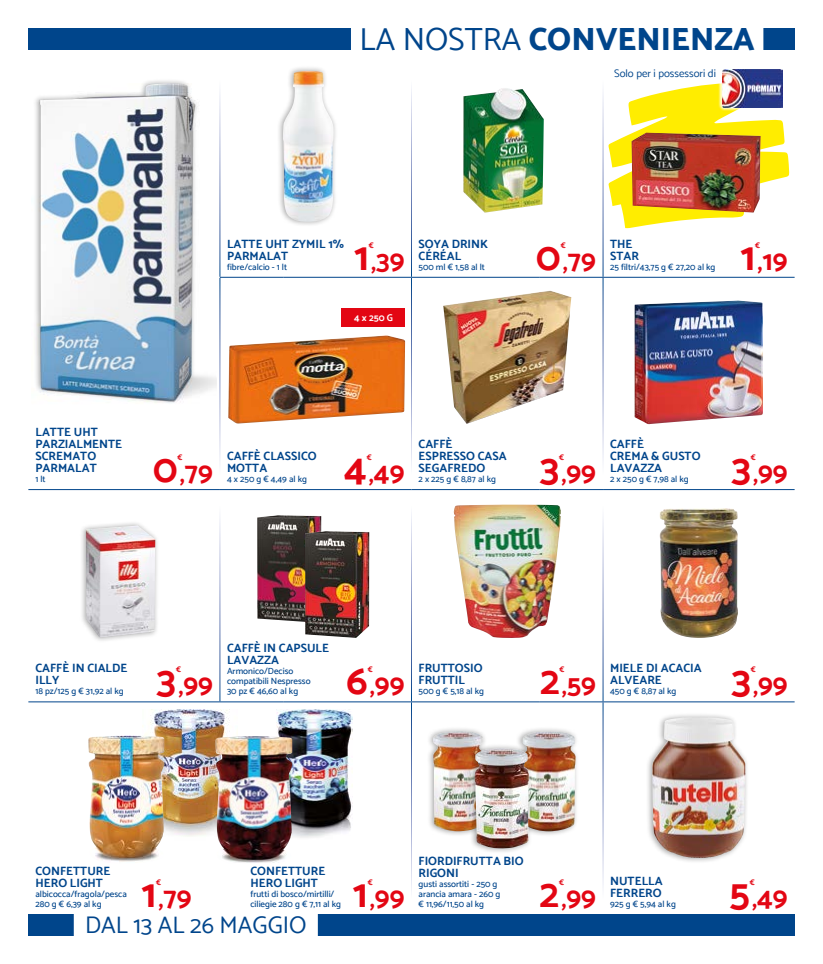
<style>
.page{position:relative;width:823px;height:964px;background:#fff}
.page>*{position:absolute;margin:0;border:0;box-sizing:border-box;transform-origin:0 0}
.t1{font:700 40.2px "Catamaran";color:#e30613}
.t2{font:800 32px "Catamaran";color:#00458b}
.t3{font:700 28px "Catamaran";color:#e30613}
.t4{font:24px "Catamaran";color:#00458b}
.t5{font:700 12px/12px "Catamaran";color:#00458b}
.t6{font:10.9px "Catamaran";color:#00458b}
.t7{font:700 9.8px "Catamaran";color:#fff}
.t8{font:500 9px/10px "Catamaran";color:#00458b}
.t9{font:700 8px "Catamaran";color:#e30613}
.s1{font-weight:400}
.s2{font-size:24px}
</style>
<div class="page">
<div style="left:28px;top:28px;width:766px;height:22px;background:#00458b"></div>
<div style="left:351px;top:28px;width:412px;height:23px;background:#fff"></div>
<hr style="left:220px;top:277px;width:63px;height:1px;background:#00458b">
<hr style="left:283px;top:277px;width:128px;height:1px;background:#00458b">
<hr style="left:411px;top:277px;width:128px;height:1px;background:#00458b">
<hr style="left:539px;top:277px;width:63px;height:1px;background:#00458b">
<hr style="left:602px;top:277px;width:192px;height:1px;background:#00458b">
<hr style="left:28px;top:489px;width:192px;height:1px;background:#00458b">
<hr style="left:220px;top:489px;width:63px;height:1px;background:#00458b">
<hr style="left:283px;top:489px;width:128px;height:1px;background:#00458b">
<hr style="left:411px;top:489px;width:128px;height:1px;background:#00458b">
<hr style="left:539px;top:489px;width:63px;height:1px;background:#00458b">
<hr style="left:602px;top:489px;width:192px;height:1px;background:#00458b">
<hr style="left:28px;top:701px;width:192px;height:1px;background:#00458b">
<hr style="left:220px;top:701px;width:63px;height:1px;background:#00458b">
<hr style="left:283px;top:701px;width:128px;height:1px;background:#00458b">
<hr style="left:411px;top:701px;width:128px;height:1px;background:#00458b">
<hr style="left:539px;top:701px;width:63px;height:1px;background:#00458b">
<hr style="left:602px;top:701px;width:192px;height:1px;background:#00458b">
<div style="left:28px;top:913px;width:766px;height:22px;background:#00458b"></div>
<div style="left:74px;top:913px;width:243px;height:23px;background:#fff"></div>
<div style="left:33px;top:78px;width:165px;height:326px;background:#000;opacity:.35"></div>
<img style="left:40px;top:84px;width:155px;height:316px">
<div style="left:276px;top:66px;width:61px;height:161px;background:#000;opacity:.35"></div>
<img style="left:283px;top:71px;width:50px;height:151px">
<img style="left:463px;top:88px;width:80px;height:125px">
<img style="left:228px;top:335px;width:177px;height:88px">
<img style="left:634px;top:301px;width:128px;height:123px">
<img style="left:443px;top:291px;width:128px;height:133px">
<div style="left:79px;top:520px;width:80px;height:122px;background:#000;opacity:.35"></div>
<img style="left:86px;top:525px;width:69px;height:112px">
<img style="left:257px;top:515px;width:64px;height:107px">
<img style="left:305px;top:531px;width:64px;height:107px">
<svg style="left:608px;top:83px;width:180px;height:145px"></svg>
<div style="left:718px;top:66px;width:67px;height:44px;background:#fff;opacity:.75"></div>
<img style="left:721px;top:69px;width:60px;height:38px">
<img style="left:631px;top:133px;width:129px;height:80px">
<img style="left:453px;top:505px;width:107px;height:133px">
<img style="left:659px;top:508px;width:79px;height:130px">
<img style="left:142px;top:709px;width:88px;height:127px">
<img style="left:88px;top:735px;width:76px;height:127px">
<img style="left:277px;top:709px;width:75px;height:129px">
<img style="left:215px;top:736px;width:78px;height:127px">
<div style="left:514px;top:726px;width:65px;height:110px;background:#000;opacity:.35"></div>
<img style="left:521px;top:731px;width:54px;height:100px">
<div style="left:426px;top:726px;width:62px;height:110px;background:#000;opacity:.35"></div>
<img style="left:433px;top:731px;width:51px;height:100px">
<div style="left:467px;top:743px;width:65px;height:110px;background:#000;opacity:.35"></div>
<img style="left:474px;top:748px;width:54px;height:100px">
<div style="left:645px;top:712px;width:104px;height:151px;background:#000;opacity:.35"></div>
<img style="left:652px;top:717px;width:93px;height:141px">
<div style="left:341px;top:308px;width:63px;height:19px;background:#e30613"></div>
<h2 class="t2" style="left:359px;top:21px;width:396px"><span class="s1">LA NOSTRA</span> CONVENIENZA</h2>
<p class="t6" style="left:613px;top:67px;width:103px">Solo per i possessori di</p>
<h3 class="t5" style="left:227px;top:238px;width:118px">LATTE UHT ZYMIL 1%<br>PARMALAT</h3>
<p class="t8" style="left:227px;top:262px;width:62px">fibre/calcio - 1 lt</p>
<p class="t9" style="left:368px;top:240px;width:6px">€</p>
<h3 class="t3" style="left:371px;top:244px;width:35px"><span class="s2">,</span>39</h3>
<h1 class="t1" style="left:354px;top:232px;width:16px">1</h1>
<h3 class="t5" style="left:418px;top:238px;width:71px">SOYA DRINK<br>CÉRÉAL</h3>
<p class="t8" style="left:418px;top:262px;width:68px">500 ml € 1,58 al lt</p>
<p class="t7" style="left:354px;top:312px;width:40px">4 x 250 G</p>
<p class="t9" style="left:560px;top:240px;width:6px">€</p>
<h3 class="t3" style="left:562px;top:244px;width:35px"><span class="s2">,</span>79</h3>
<h1 class="t1" style="left:536px;top:232px;width:26px">0</h1>
<h3 class="t5" style="left:609px;top:238px;width:30px">THE<br>STAR</h3>
<p class="t8" style="left:609px;top:262px;width:107px">25 filtri/43,75 g € 27,20 al kg</p>
<p class="t9" style="left:754px;top:240px;width:6px">€</p>
<h3 class="t3" style="left:757px;top:244px;width:32px"><span class="s2">,</span>19</h3>
<h1 class="t1" style="left:740px;top:232px;width:16px">1</h1>
<h3 class="t5" style="left:35px;top:426px;width:88px">LATTE UHT<br>PARZIALMENTE<br>SCREMATO<br>PARMALAT</h3>
<p class="t8" style="left:35px;top:474px;width:12px">1 lt</p>
<p class="t9" style="left:177px;top:452px;width:6px">€</p>
<h3 class="t3" style="left:180px;top:456px;width:35px"><span class="s2">,</span>79</h3>
<h1 class="t1" style="left:153px;top:445px;width:26px">0</h1>
<h3 class="t5" style="left:227px;top:450px;width:91px">CAFFÈ CLASSICO<br>MOTTA</h3>
<p class="t8" style="left:227px;top:474px;width:81px">4 x 250 g € 4,49 al kg</p>
<p class="t9" style="left:366px;top:452px;width:6px">€</p>
<h3 class="t3" style="left:368px;top:456px;width:37px"><span class="s2">,</span>49</h3>
<h1 class="t1" style="left:344px;top:445px;width:24px">4</h1>
<h3 class="t5" style="left:418px;top:438px;width:90px">CAFFÈ<br>ESPRESSO CASA<br>SEGAFREDO</h3>
<p class="t8" style="left:418px;top:474px;width:79px">2 x 225 g € 8,87 al kg</p>
<p class="t9" style="left:559px;top:452px;width:6px">€</p>
<h3 class="t3" style="left:561px;top:456px;width:36px"><span class="s2">,</span>99</h3>
<h1 class="t1" style="left:539px;top:445px;width:21px">3</h1>
<h3 class="t5" style="left:609px;top:438px;width:92px">CAFFÈ<br>CREMA &amp; GUSTO<br>LAVAZZA</h3>
<p class="t8" style="left:609px;top:474px;width:80px">2 x 250 g € 7,98 al kg</p>
<p class="t9" style="left:750px;top:452px;width:6px">€</p>
<h3 class="t3" style="left:752px;top:456px;width:36px"><span class="s2">,</span>99</h3>
<h1 class="t1" style="left:730px;top:445px;width:21px">3</h1>
<h3 class="t5" style="left:35px;top:662px;width:93px">CAFFÈ IN CIALDE<br>ILLY</h3>
<p class="t8" style="left:35px;top:686px;width:90px">18 pz/125 g € 31,92 al kg</p>
<p class="t9" style="left:176px;top:665px;width:6px">€</p>
<h3 class="t3" style="left:178px;top:668px;width:36px"><span class="s2">,</span>99</h3>
<h1 class="t1" style="left:156px;top:657px;width:21px">3</h1>
<h3 class="t5" style="left:227px;top:642px;width:103px">CAFFÈ IN CAPSULE<br>LAVAZZA</h3>
<p class="t8" style="left:227px;top:666px;width:85px">Armonico/Deciso compatibili Nespresso<br>30 pz € 46,60 al kg</p>
<h1 class="t1" style="left:346px;top:657px;width:23px">6</h1>
<p class="t9" style="left:367px;top:665px;width:6px">€</p>
<h3 class="t3" style="left:369px;top:668px;width:36px"><span class="s2">,</span>99</h3>
<h3 class="t5" style="left:418px;top:662px;width:65px">FRUTTOSIO<br>FRUTTIL</h3>
<p class="t8" style="left:418px;top:686px;width:67px">500 g € 5,18 al kg</p>
<p class="t9" style="left:559px;top:665px;width:6px">€</p>
<h3 class="t3" style="left:561px;top:668px;width:36px"><span class="s2">,</span>59</h3>
<h1 class="t1" style="left:539px;top:657px;width:21px">2</h1>
<h3 class="t5" style="left:609px;top:662px;width:93px">MIELE DI ACACIA<br>ALVEARE</h3>
<p class="t8" style="left:609px;top:686px;width:68px">450 g € 8,87 al kg</p>
<p class="t9" style="left:750px;top:665px;width:6px">€</p>
<h3 class="t3" style="left:752px;top:668px;width:36px"><span class="s2">,</span>99</h3>
<h1 class="t1" style="left:730px;top:657px;width:21px">3</h1>
<h3 class="t5" style="left:418px;top:854px;width:106px">FIORDIFRUTTA BIO<br>RIGONI</h3>
<p class="t8" style="left:418px;top:878px;width:83px">gusti assortiti - 250 g arancia amara - 260 g € 11,96/11,50 al kg</p>
<h1 class="t1" style="left:728px;top:869px;width:22px">5</h1>
<h3 class="t5" style="left:35px;top:864px;width:76px">CONFETTURE<br>HERO LIGHT</h3>
<p class="t8" style="left:35px;top:888px;width:93px">albicocca/fragola/pesca<br>280 g € 6,39 al kg</p>
<h1 class="t1" style="left:352px;top:869px;width:16px">1</h1>
<h3 class="t5" style="left:250px;top:864px;width:76px">CONFETTURE<br>HERO LIGHT</h3>
<p class="t8" style="left:250px;top:888px;width:92px">frutti di bosco/mirtilli/ ciliegie 280 g € 7,11 al kg</p>
<h1 class="t1" style="left:539px;top:869px;width:21px">2</h1>
<h3 class="t5" style="left:609px;top:874px;width:54px">NUTELLA<br>FERRERO</h3>
<p class="t8" style="left:609px;top:898px;width:67px">925 g € 5,94 al kg</p>
<p class="t9" style="left:156px;top:877px;width:6px">€</p>
<h3 class="t3" style="left:158px;top:880px;width:35px"><span class="s2">,</span>79</h3>
<p class="t9" style="left:367px;top:877px;width:6px">€</p>
<h3 class="t3" style="left:369px;top:880px;width:36px"><span class="s2">,</span>99</h3>
<p class="t9" style="left:559px;top:877px;width:6px">€</p>
<h3 class="t3" style="left:561px;top:880px;width:36px"><span class="s2">,</span>99</h3>
<p class="t9" style="left:749px;top:877px;width:6px">€</p>
<h3 class="t3" style="left:751px;top:880px;width:37px"><span class="s2">,</span>49</h3>
<h1 class="t1" style="left:141px;top:869px;width:16px">1</h1>
<h3 class="t4" style="left:85px;top:910px;width:223px">DAL 13 AL 26 MAGGIO</h3>
</div>
